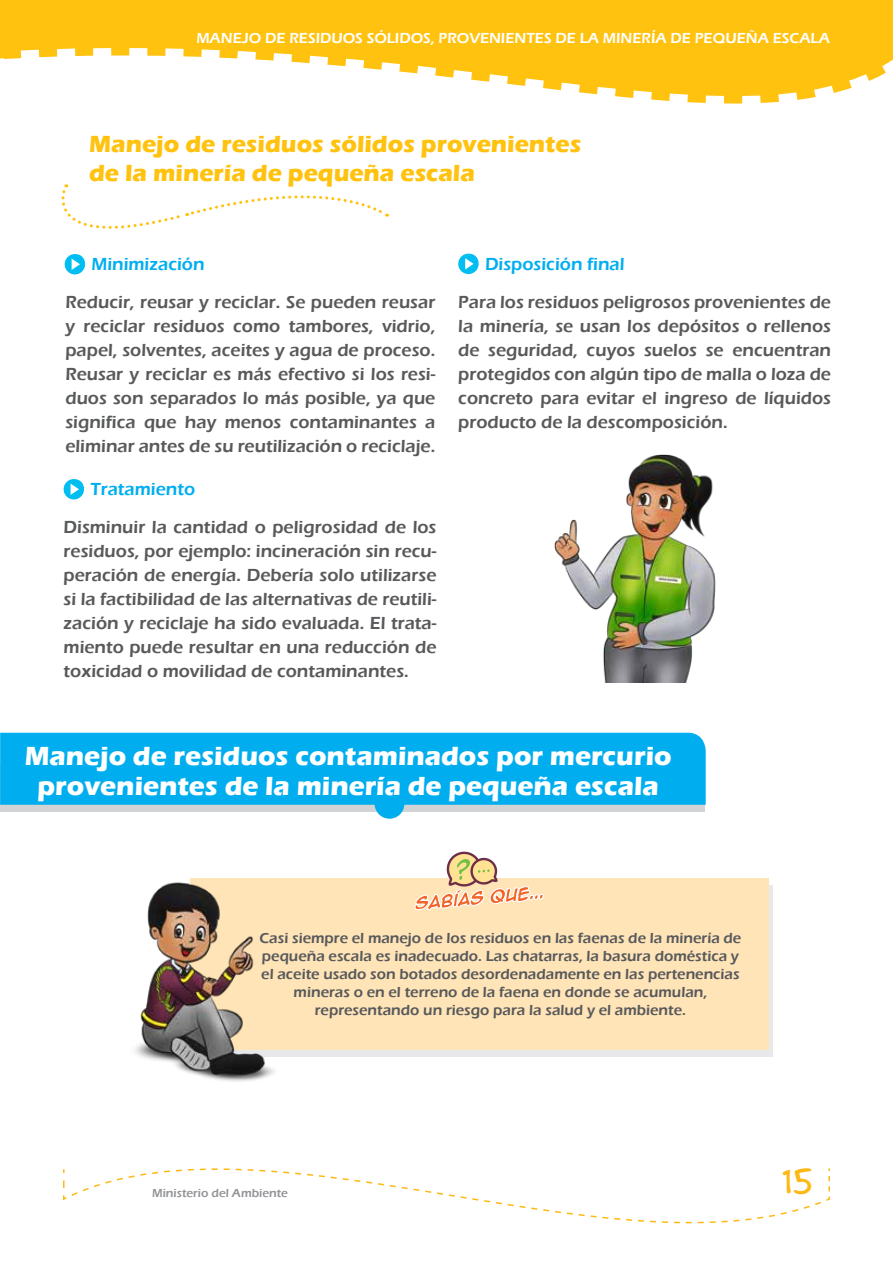
<style>
.page{position:relative;width:893px;height:1263px;background:#fff}
.page>*{position:absolute;margin:0;border:0;box-sizing:border-box;transform-origin:0 0}
.t1{font:30px "Anime Ace 2.0 BB";color:#fdb913}
.t2{font:700 27px/30px "Eras ITC";color:#fff;text-align:center}
.t3{font:700 24px/28.8px "Eras ITC";color:#ffc20e}
.t4{font:600 18px/24px "Eras ITC";color:#58595b;text-align:justify}
.t5{font:600 18px "Eras ITC";color:#00aeef}
.t6{font:600 15px/18px "Eras ITC";color:#58595b;text-align:center}
.t7{font:600 15px "Eras ITC";color:#fff}
.t8{font:600 12px "Eras ITC";color:#939598}
</style>
<div class="page">
<svg style="left:449px;top:77px;width:429px;height:27px"></svg>
<svg style="left:27px;top:0;width:866px;height:77px;background:#ffc92c"></svg>
<svg style="left:63px;top:1168px;width:767px;height:34px"></svg>
<div style="left:0;top:0;width:27px;height:59px;background:#ffc20e"></div>
<div style="left:0;top:765px;width:705px;height:47px;background:#d1d3d4"></div>
<div style="left:0;top:733px;width:706px;height:72px;background:#00aeef"></div>
<div style="left:375px;top:789px;width:29px;height:30px;background:#00aeef;border-radius:50%"></div>
<svg style="left:61px;top:184px;width:327px;height:45px"></svg>
<div style="left:65px;top:254px;width:20px;height:20px;background:#00bdf2;border-radius:50%"></div>
<svg style="left:72px;top:259px;width:8px;height:11px"></svg>
<div style="left:64px;top:479px;width:20px;height:20px;background:#00bdf2;border-radius:50%"></div>
<svg style="left:71px;top:484px;width:8px;height:11px"></svg>
<div style="left:458px;top:254px;width:21px;height:20px;background:#00bdf2;border-radius:50%"></div>
<svg style="left:465px;top:258px;width:9px;height:12px"></svg>
<img style="left:554px;top:454px;width:162px;height:228px">
<div style="left:195px;top:885px;width:578px;height:171px;background:#e7e8e9"></div>
<div style="left:190px;top:879px;width:578px;height:171px;background:#ffe4b8"></div>
<svg style="left:414px;top:851px;width:130px;height:59px"></svg>
<img style="left:135px;top:882px;width:149px;height:200px">
<p class="t7" style="left:196px;top:30px;width:635px">MANEJO DE RESIDUOS SÓLIDOS, PROVENIENTES DE LA MINERÍA DE PEQUEÑA ESCALA</p>
<h3 class="t3" style="left:89px;top:130px;width:494px">Manejo de residuos sólidos provenientes de la minería de pequeña escala</h3>
<p class="t5" style="left:91px;top:254px;width:115px">Minimización</p>
<p class="t4" style="left:65px;top:290px;width:371px">Reducir, reusar y reciclar. Se pueden reusar y reciclar residuos como tambores, vidrio, papel, solventes, aceites y agua de proceso.<br>Reusar y reciclar es más efectivo si los resi&shy;duos son separados lo más posible, ya que significa que hay menos contaminantes a eliminar antes de su reutilización o reciclaje.</p>
<p class="t5" style="left:90px;top:479px;width:106px">Tratamiento</p>
<p class="t4" style="left:64px;top:515px;width:374px">Disminuir la cantidad o peligrosidad de los residuos, por ejemplo: incineración sin recu&shy;peración de energía. Debería solo utilizarse si la factibilidad de las alternativas de reutili&shy;zación y reciclaje ha sido evaluada. El trata&shy;miento puede resultar en una reducción de toxicidad o movilidad de contaminantes.</p>
<p class="t5" style="left:485px;top:254px;width:141px">Disposición final</p>
<p class="t4" style="left:458px;top:290px;width:374px">Para los residuos peligrosos provenientes de la minería, se usan los depósitos o rellenos de seguridad, cuyos suelos se encuentran protegidos con algún tipo de malla o loza de concreto para evitar el ingreso de líquidos producto de la descomposición.</p>
<h2 class="t2" style="left:25px;top:741px;width:648px">Manejo de residuos contaminados por mercurio provenientes de la minería de pequeña escala</h2>
<p class="t6" style="left:260px;top:929px;width:483px">Casi siempre el manejo de los residuos en las faenas de la minería de pequeña escala es inadecuado. Las chatarras, la basura doméstica y el aceite usado son botados desordenadamente en las pertenencias mineras o en el terreno de la faena en donde se acumulan, representando un riesgo para la salud y el ambiente.</p>
<p class="t8" style="left:152px;top:1186px;width:137px">Ministerio del Ambiente</p>
<h1 class="t1" style="left:782px;top:1162px;width:32px">15</h1>
</div>
